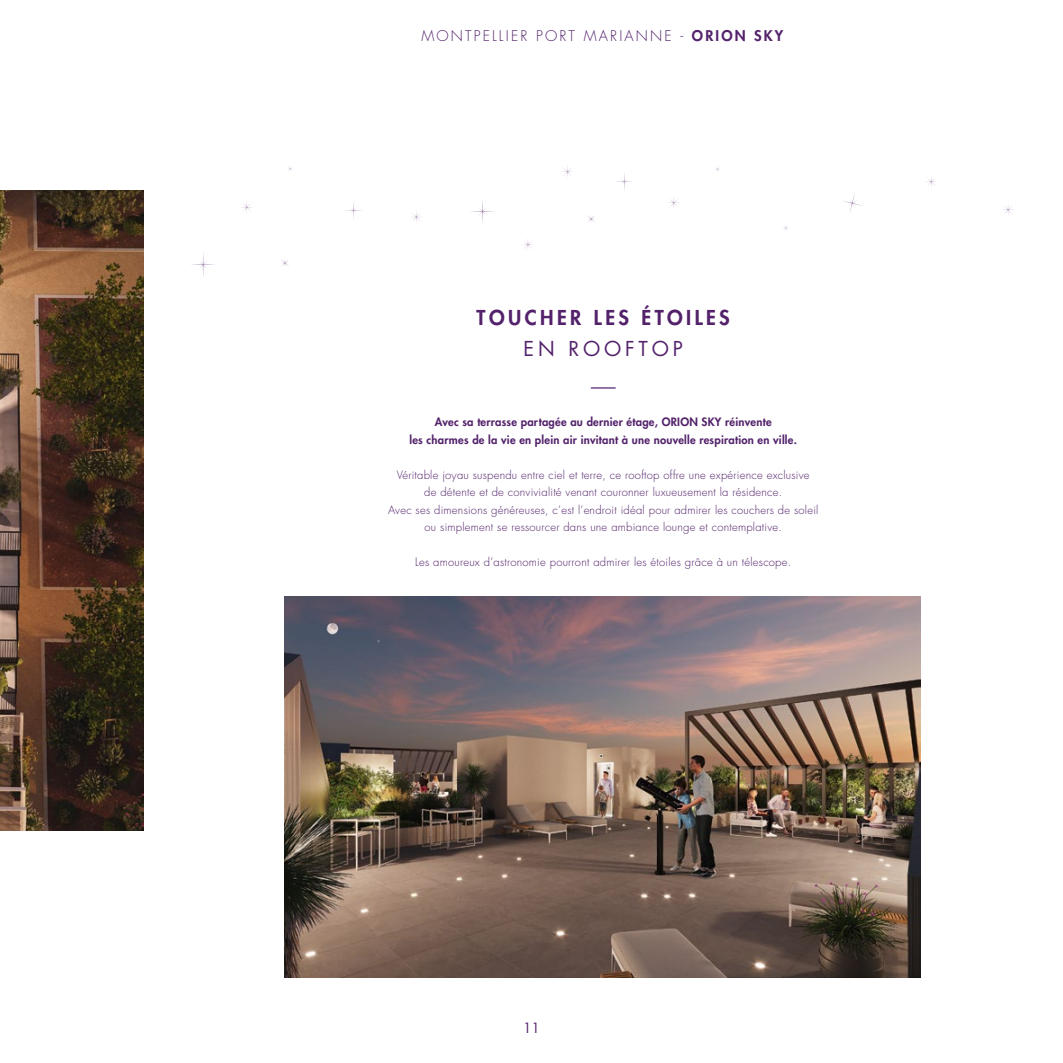
<style>
.page{position:relative;width:1063px;height:1063px;background:#fff}
.page>*{position:absolute;margin:0;border:0;box-sizing:border-box;transform-origin:0 0}
.t1{font:800 20px "Futura Std";letter-spacing:.17em;color:#53226b}
.t2{font:20px "Futura Std";letter-spacing:.19em;color:#53226b}
.t3{font:300 14.38px "Futura Std";letter-spacing:.15em;color:#53226b}
.t4{font:13.75px "Futura Std";color:#53226b}
.t5{font:300 11.25px/17.5px "Futura Std";letter-spacing:.02em;color:#53226b;text-align:center}
.t6{font:800 11.25px/17.5px "Futura Std";letter-spacing:.02em;color:#53226b;text-align:center}
.s1{font-weight:800}
</style>
<div class="page">
<img style="left:0;top:190px;width:143px;height:641px">
<img style="left:284px;top:597px;width:636px;height:381px">
<svg style="left:412px;top:212px;width:9px;height:10px"></svg>
<svg style="left:669px;top:198px;width:10px;height:10px"></svg>
<svg style="left:1003px;top:205px;width:10px;height:10px"></svg>
<svg style="left:926px;top:177px;width:10px;height:10px"></svg>
<svg style="left:715px;top:167px;width:5px;height:5px"></svg>
<svg style="left:783px;top:226px;width:5px;height:4px"></svg>
<svg style="left:288px;top:166px;width:4px;height:5px"></svg>
<svg style="left:523px;top:240px;width:10px;height:9px"></svg>
<svg style="left:242px;top:202px;width:10px;height:10px"></svg>
<svg style="left:562px;top:167px;width:11px;height:10px"></svg>
<svg style="left:471px;top:200px;width:23px;height:23px"></svg>
<svg style="left:192px;top:253px;width:23px;height:23px"></svg>
<svg style="left:843px;top:193px;width:19px;height:19px"></svg>
<svg style="left:616px;top:173px;width:17px;height:17px"></svg>
<svg style="left:345px;top:202px;width:17px;height:17px"></svg>
<svg style="left:587px;top:215px;width:7px;height:7px"></svg>
<svg style="left:282px;top:260px;width:7px;height:7px"></svg>
<hr style="left:591px;top:387px;width:25px;height:2px;background:#53226b">
<p class="t3" style="left:421px;top:27px;width:364px">MONTPELLIER PORT MARIANNE - <span class="s1">ORION SKY</span></p>
<h1 class="t1" style="left:477px;top:305px;width:255px">TOUCHER LES ÉTOILES</h1>
<h1 class="t2" style="left:524px;top:336px;width:161px">EN ROOFTOP</h1>
<p class="t6" style="left:410px;top:414px;width:389px">Avec sa terrasse partagée au dernier étage, ORION SKY réinvente<br>les charmes de la vie en plein air invitant à une nouvelle respiration en ville.</p>
<p class="t5" style="left:388px;top:466px;width:432px">Véritable joyau suspendu entre ciel et terre, ce rooftop offre une expérience exclusive<br>de détente et de convivialité venant couronner luxueusement la résidence.<br>Avec ses dimensions généreuses, c’est l’endroit idéal pour admirer les couchers de soleil ou simplement se ressourcer dans une ambiance lounge et contemplative.</p>
<p class="t5" style="left:415px;top:554px;width:378px">Les amoureux d’astronomie pourront admirer les étoiles grâce à un télescope.</p>
<p class="t4" style="left:523px;top:1019px;width:18px">11</p>
</div>
